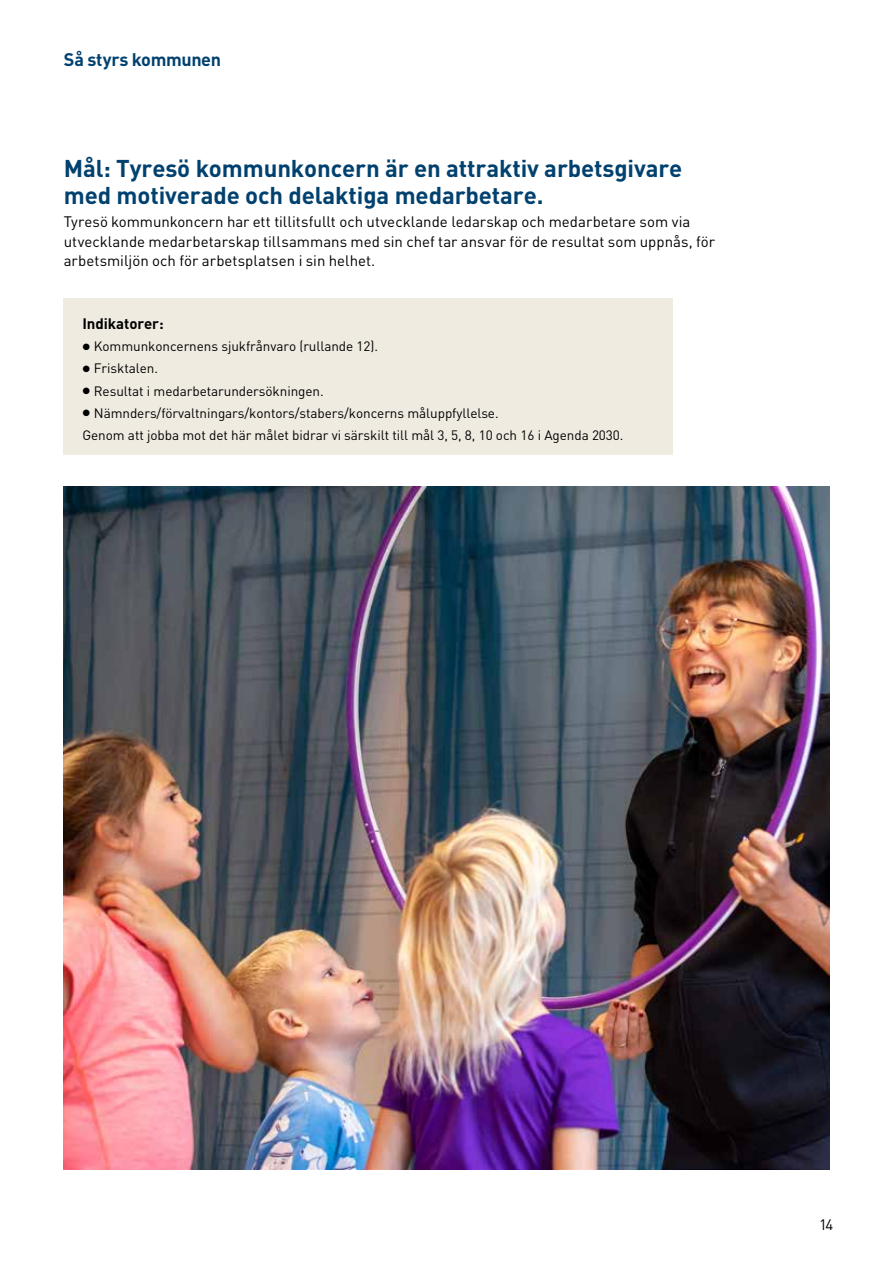
<style>
.page{position:relative;width:893px;height:1263px;background:#fff}
.page>*{position:absolute;margin:0;border:0;box-sizing:border-box;transform-origin:0 0}
.t1{font:700 24px/27px "DIN";letter-spacing:-.005em;color:#00416f}
.t2{font:700 18px "DIN";letter-spacing:-.02em;color:#00416f}
.t3{font:15px/19.5px "DIN";color:#000}
.t4{font:700 15px "DIN";letter-spacing:-.005em;color:#000}
.t5{font:13.5px/22.2px "DIN";letter-spacing:-.005em;color:#000}
</style>
<div class="page">
<div style="left:64px;top:298px;width:609px;height:156px;background:#f0ebe1"></div>
<img style="left:64px;top:486px;width:765px;height:683px">
<h2 class="t2" style="left:64px;top:47px;width:159px">Så styrs kommunen</h2>
<h1 class="t1" style="left:64px;top:153px;width:620px">Mål: Tyresö kommunkoncern är en attraktiv arbetsgivare med motiverade och delaktiga medarbetare.</h1>
<p class="t3" style="left:64px;top:212px;width:653px">Tyresö kommunkoncern har ett tillitsfullt och utvecklande ledarskap och medarbetare som via utvecklande medarbetarskap tillsammans med sin chef tar ansvar för de resultat som uppnås, för arbetsmiljön och för arbetsplatsen i sin helhet.</p>
<p class="t4" style="left:82px;top:314px;width:83px">Indikatorer:</p>
<p class="t5" style="left:82px;top:335px;width:297px">● Kommunkoncernens sjukfrånvaro (rullande 12).</p>
<p class="t5" style="left:82px;top:357px;width:77px">● Frisktalen.</p>
<p class="t5" style="left:82px;top:379px;width:243px">● Resultat i medarbetarundersökningen.</p>
<p class="t5" style="left:82px;top:402px;width:543px">● Nämnders/förvaltningars/kontors/stabers/koncerns måluppfyllelse.<br>Genom att jobba mot det här målet bidrar vi särskilt till mål 3, 5, 8, 10 och 16 i Agenda 2030.</p>
<p class="t3" style="left:819px;top:1215px;width:16px">14</p>
</div>
